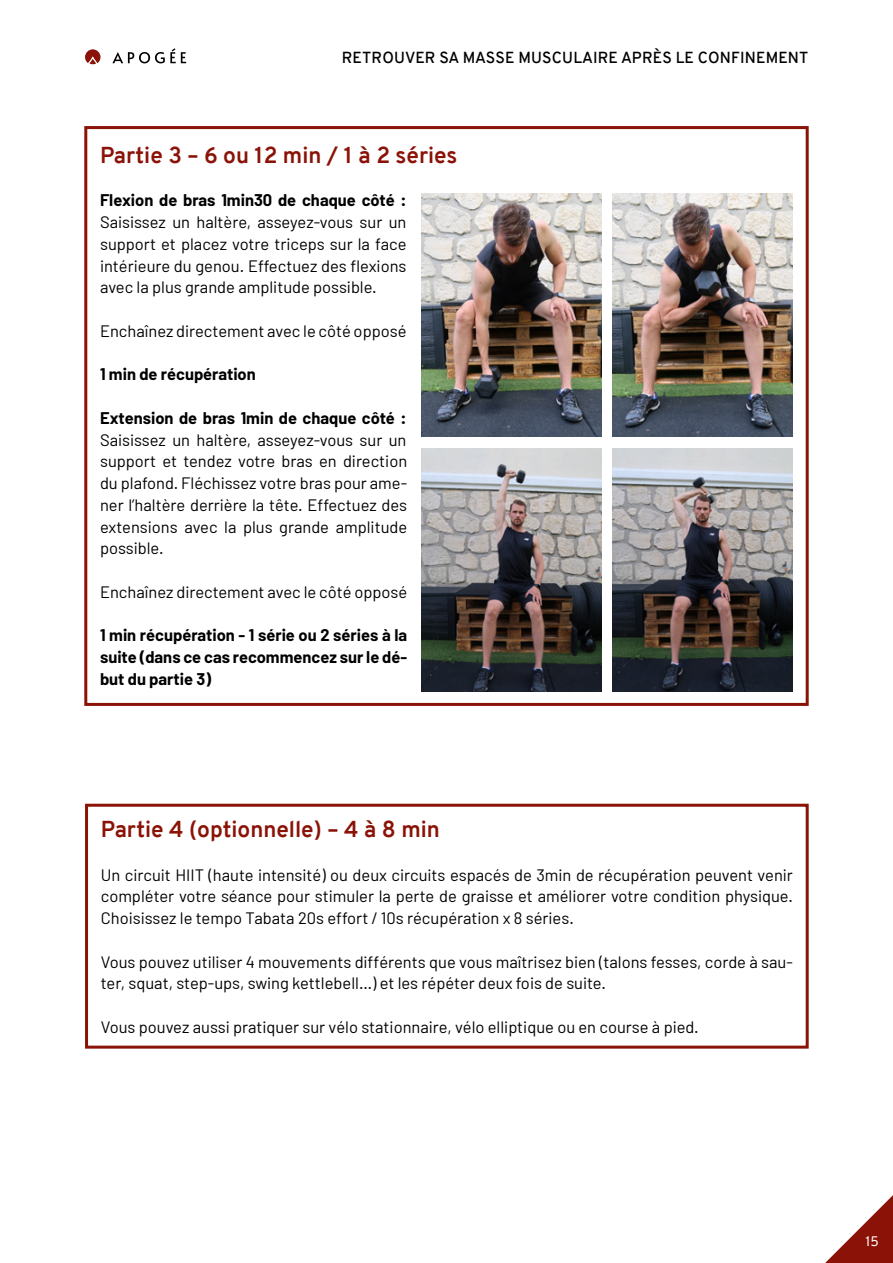
<style>
.page{position:relative;width:893px;height:1263px;background:#fff}
.page>*{position:absolute;margin:0;border:0;box-sizing:border-box;transform-origin:0 0}
.t1{font:700 22.5px "Overpass";color:#8a1207}
.t2{font:16.5px/21.8px "Barlow";color:#000;text-align:justify}
.t3{font:700 16.5px/21.8px "Barlow";color:#000;text-align:justify}
.t4{font:600 15.6px "Overpass";color:#000}
.t5{font:13.5px "Overpass";color:#fff}
</style>
<div class="page">
<svg style="left:825px;top:1195px;width:68px;height:68px"></svg>
<svg style="left:85px;top:49px;width:15px;height:16px"></svg>
<svg style="left:112px;top:48px;width:74px;height:15px"></svg>
<div style="left:84px;top:126px;width:725px;height:580px;border:3px solid #8a1207"></div>
<div style="left:85px;top:804px;width:724px;height:245px;border:3px solid #8a1207"></div>
<img style="left:421px;top:193px;width:180px;height:243px">
<img style="left:421px;top:449px;width:180px;height:242px">
<img style="left:613px;top:449px;width:180px;height:242px">
<img style="left:613px;top:193px;width:180px;height:243px">
<p class="t4" style="left:342px;top:47px;width:22px">RETROUVER</p>
<p class="t4" style="left:439px;top:47px;width:35px">SA MASSE</p>
<p class="t4" style="left:518px;top:47px;width:11px">MUSCULAIRE</p>
<p class="t4" style="left:621px;top:47px;width:11px">APRÈS</p>
<p class="t4" style="left:676px;top:47px;width:34px">LE CONFINEMENT</p>
<h1 class="t1" style="left:100px;top:139px;width:359px">Partie 3 – 6 ou 12 min / 1 à 2 séries</h1>
<p class="t3" style="left:100px;top:189px;width:308px">Flexion de bras 1min30 de chaque côté :</p>
<p class="t2" style="left:100px;top:211px;width:308px">Saisissez un haltère, asseyez-vous sur un support et placez votre triceps sur la face intérieure du genou. Effectuez des flexions avec la plus grande amplitude possible.</p>
<p class="t2" style="left:100px;top:319px;width:308px">Enchaînez directement avec le côté opposé</p>
<p class="t3" style="left:100px;top:363px;width:157px">1 min de récupération</p>
<p class="t3" style="left:100px;top:407px;width:308px">Extension de bras 1min de chaque côté :</p>
<p class="t2" style="left:100px;top:428px;width:309px">Saisissez un haltère, asseyez-vous sur un support et tendez votre bras en direction du plafond. Fléchissez votre bras pour ame&shy;ner l’haltère derrière la tête. Effectuez des extensions avec la plus grande amplitude possible.</p>
<p class="t2" style="left:100px;top:580px;width:309px">Enchaînez directement avec le côté opposé</p>
<p class="t3" style="left:100px;top:624px;width:309px">1 min récupération - 1 série ou 2 séries à la suite (dans ce cas recommencez sur le dé&shy;but du partie 3)</p>
<h1 class="t1" style="left:101px;top:813px;width:341px">Partie 4 (optionnelle) – 4 à 8 min</h1>
<p class="t2" style="left:101px;top:863px;width:694px">Un circuit HIIT (haute intensité) ou deux circuits espacés de 3min de récupération peuvent venir compléter votre séance pour stimuler la perte de graisse et améliorer votre condition physique.<br>Choisissez le tempo Tabata 20s effort / 10s récupération x 8 séries.</p>
<p class="t2" style="left:101px;top:950px;width:694px">Vous pouvez utiliser 4 mouvements différents que vous maîtrisez bien (talons fesses, corde à sau&shy;ter, squat, step-ups, swing kettlebell…) et les répéter deux fois de suite.</p>
<p class="t2" style="left:101px;top:1015px;width:599px">Vous pouvez aussi pratiquer sur vélo stationnaire, vélo elliptique ou en course à pied.</p>
<p class="t5" style="left:865px;top:1231px;width:15px">15</p>
</div>
